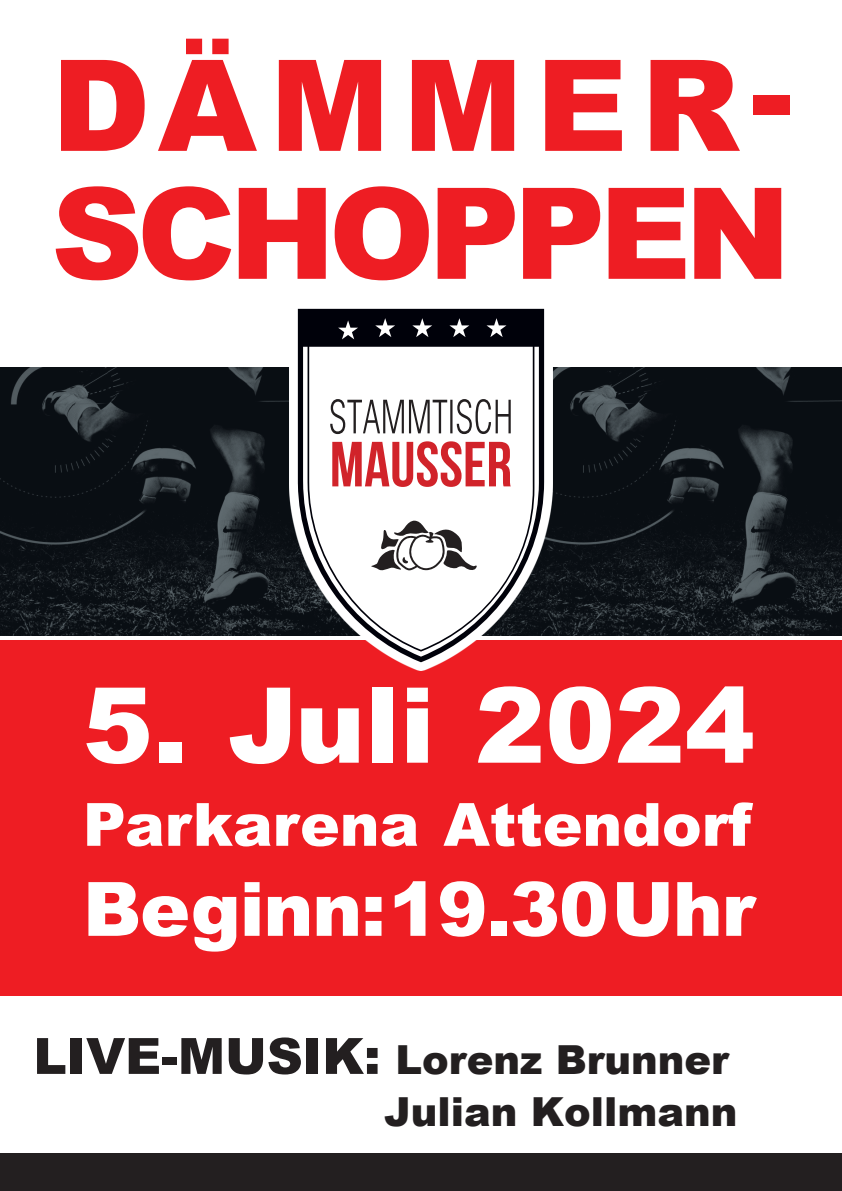
<style>
.page{position:relative;width:842px;height:1191px;background:#fff}
.page>*{position:absolute;margin:0;border:0;box-sizing:border-box;transform-origin:0 0}
.t1{font:900 127px/127.9px "Arial";letter-spacing:-.05em;color:#ee1d23}
.t2{font:900 104.8px "Arial";color:#fff}
.t3{font:900 75px "Arial";letter-spacing:-.015em;color:#fff}
.t4{font:900 59.6px "Arial";color:#fff}
.t5{font:900 40px/52.1px "Arial";color:#231f20;text-align:right}
.s1{font-size:50px}
</style>
<div class="page">
<div style="left:0;top:640px;width:842px;height:356px;background:#ee1d23"></div>
<img style="left:552px;top:368px;width:290px;height:267px">
<img style="left:0;top:368px;width:289px;height:267px">
<svg style="left:289px;top:308px;width:263px;height:363px"></svg>
<svg style="left:298px;top:309px;width:246px;height:353px"></svg>
<svg style="left:412px;top:318px;width:20px;height:19px"></svg>
<svg style="left:375px;top:318px;width:20px;height:19px"></svg>
<svg style="left:338px;top:320px;width:20px;height:19px"></svg>
<svg style="left:449px;top:318px;width:20px;height:19px"></svg>
<svg style="left:486px;top:318px;width:20px;height:19px"></svg>
<svg style="left:332px;top:441px;width:179px;height:46px"></svg>
<svg style="left:330px;top:399px;width:181px;height:35px"></svg>
<svg style="left:369px;top:520px;width:108px;height:51px"></svg>
<div style="left:0;top:1153px;width:842px;height:38px;background:#231f20"></div>
<p class="t1" style="left:51px;top:38px;width:743px">DÄMMER-<br>SCHOPPEN</p>
<p class="t2" style="left:83px;top:649px;width:673px">5. Juli 2024</p>
<p class="t4" style="left:83px;top:781px;width:670px">Parkarena Attendorf</p>
<p class="t3" style="left:83px;top:854px;width:673px">Beginn: 19.30 Uhr</p>
<p class="t5" style="left:33px;top:1032px;width:706px"><span class="s1">LIVE-MUSIK:</span> Lorenz Brunner<br>Julian Kollmann</p>
</div>
